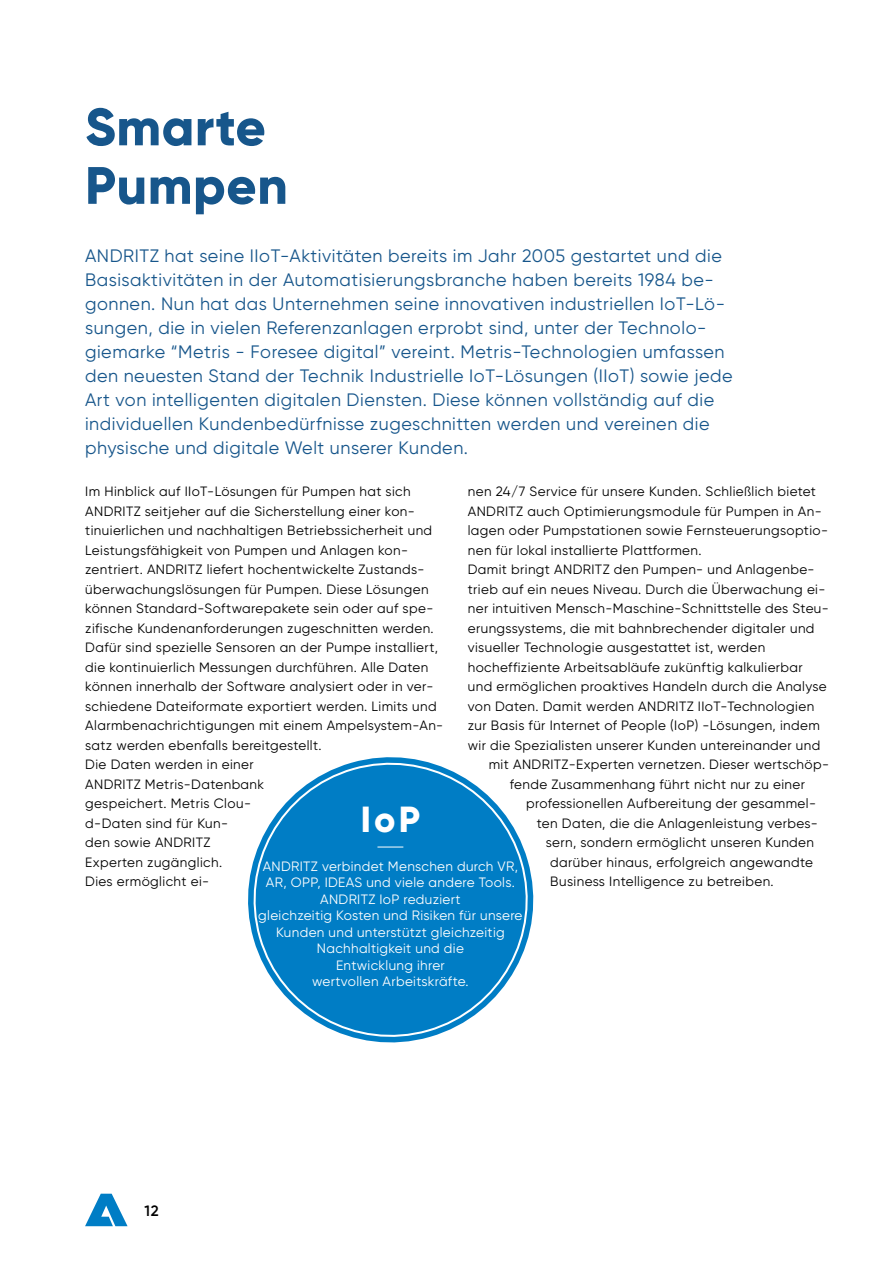
<style>
.page{position:relative;width:893px;height:1263px;background:#fff}
.page>*{position:absolute;margin:0;border:0;box-sizing:border-box;transform-origin:0 0}
.ANDRITZ_Level_2-3_He{font:800 52.5px "Gilroy";letter-spacing:.01em;color:#17568b}
.ANDRITZ_Level_2-3_He-2{font:800 36.3px "Gilroy";color:#fff}
.ANDRITZ_Level_2-3_In{font:18px/24px "Gilroy";letter-spacing:.03em;color:#17568b}
.t1{font:600 15px "Gilroy";color:#000}
.ANDRITZ_Level_2-3_Co{font:13.5px/19.5px "Gilroy";letter-spacing:.03em;color:#000}
.t2{font:13.5px "Gilroy";letter-spacing:.025em;color:#fff}
</style>
<div class="page">
<svg style="left:85px;top:1194px;width:43px;height:32px"></svg>
<svg style="left:248px;top:757px;width:286px;height:286px;fill:#007dc5"></svg>
<svg style="left:377px;top:847px;width:26px;height:1px"></svg>
<p class="ANDRITZ_Level_2-3_He" style="left:85px;top:94px;width:182px">Smarte</p>
<p class="ANDRITZ_Level_2-3_He" style="left:85px;top:152px;width:204px">Pumpen</p>
<p class="ANDRITZ_Level_2-3_In" style="left:85px;top:244px;width:649px">ANDRITZ hat seine IIoT-Aktivitäten bereits im Jahr 2005 gestartet und die Basisaktivitäten in der Automatisierungsbranche haben bereits 1984 be&shy;gonnen. Nun hat das Unternehmen seine innovativen industriellen IoT-Lö&shy;sungen, die in vielen Referenzanlagen erprobt sind, unter der Technolo&shy;giemarke “Metris - Foresee digital” vereint. Metris-Technologien umfassen den neuesten Stand der Technik Industrielle IoT-Lösungen (IIoT) sowie jede Art von intelligenten digitalen Diensten. Diese können vollständig auf die individuellen Kundenbedürfnisse zugeschnitten werden und vereinen die physische und digitale Welt unserer Kunden.</p>
<p class="ANDRITZ_Level_2-3_Co" style="left:85px;top:482px;width:360px">Im Hinblick auf IIoT-Lösungen für Pumpen hat sich ANDRITZ seitjeher auf die Sicherstellung einer kon&shy;tinuierlichen und nachhaltigen Betriebssicherheit und Leistungsfähigkeit von Pumpen und Anlagen kon&shy;zentriert. ANDRITZ liefert hochentwickelte Zustands&shy;überwachungslösungen für Pumpen. Diese Lösungen können Standard-Softwarepakete sein oder auf spe&shy;zifische Kundenanforderungen zugeschnitten werden.<br>Dafür sind spezielle Sensoren an der Pumpe installiert, die kontinuierlich Messungen durchführen. Alle Daten können innerhalb der Software analysiert oder in ver&shy;schiedene Dateiformate exportiert werden. Limits und Alarmbenachrichtigungen mit einem Ampelsystem-An&shy;satz werden ebenfalls bereitgestellt.<br>Die Daten werden in einer<br>ANDRITZ Metris-Datenbank<br>gespeichert. Metris Clou-<br>d-Daten sind für Kun-<br>den sowie ANDRITZ<br>Experten zugänglich.<br>Dies ermöglicht ei-</p>
<p class="ANDRITZ_Level_2-3_Co" style="left:468px;top:482px;width:362px">nen 24/7 Service für unsere Kunden. Schließlich bietet ANDRITZ auch Optimierungsmodule für Pumpen in An&shy;lagen oder Pumpstationen sowie Fernsteuerungsoptio&shy;nen für lokal installierte Plattformen.</p>
<p class="ANDRITZ_Level_2-3_Co" style="left:468px;top:560px;width:363px">Damit bringt ANDRITZ den Pumpen- und Anlagenbe&shy;trieb auf ein neues Niveau. Durch die Überwachung ei&shy;ner intuitiven Mensch-Maschine-Schnittstelle des Steu&shy;erungssystems, die mit bahnbrechender digitaler und visueller Technologie ausgestattet ist, werden</p>
<p class="ANDRITZ_Level_2-3_Co" style="left:468px;top:657px;width:337px">hocheffiziente Arbeitsabläufe zukünftig kalkulierbar</p>
<p class="ANDRITZ_Level_2-3_Co" style="left:468px;top:677px;width:360px">und ermöglichen proaktives Handeln durch die Analyse</p>
<p class="ANDRITZ_Level_2-3_Co" style="left:468px;top:696px;width:348px">von Daten. Damit werden ANDRITZ IIoT-Technologien</p>
<p class="ANDRITZ_Level_2-3_Co" style="left:468px;top:716px;width:354px">zur Basis für Internet of People (IoP) -Lösungen, indem</p>
<p class="ANDRITZ_Level_2-3_Co" style="left:468px;top:735px;width:354px">wir die Spezialisten unserer Kunden untereinander und</p>
<p class="ANDRITZ_Level_2-3_Co" style="left:489px;top:755px;width:342px">mit ANDRITZ-Experten vernetzen. Dieser wertschöp-</p>
<p class="ANDRITZ_Level_2-3_Co" style="left:510px;top:774px;width:297px">fende Zusammenhang führt nicht nur zu einer</p>
<p class="ANDRITZ_Level_2-3_Co" style="left:526px;top:794px;width:291px">professionellen Aufbereitung der gesammel-</p>
<p class="ANDRITZ_Level_2-3_Co" style="left:537px;top:813px;width:282px">ten Daten, die die Anlagenleistung verbes-</p>
<p class="ANDRITZ_Level_2-3_Co" style="left:546px;top:833px;width:270px">sern, sondern ermöglicht unseren Kunden</p>
<p class="ANDRITZ_Level_2-3_Co" style="left:550px;top:852px;width:264px">darüber hinaus, erfolgreich angewandte</p>
<p class="ANDRITZ_Level_2-3_Co" style="left:550px;top:872px;width:225px">Business Intelligence zu betreiben.</p>
<p class="ANDRITZ_Level_2-3_He-2" style="left:361px;top:796px;width:61px">IoP</p>
<p class="t2" style="left:263px;top:858px;width:257px">ANDRITZ verbindet Menschen durch VR,</p>
<p class="t2" style="left:266px;top:874px;width:250px">AR, OPP, IDEAS und viele andere Tools.</p>
<p class="t2" style="left:320px;top:891px;width:142px">ANDRITZ IoP reduziert</p>
<p class="t2" style="left:258px;top:907px;width:266px">gleichzeitig Kosten und Risiken für unsere</p>
<p class="t2" style="left:276px;top:924px;width:230px">Kunden und unterstützt gleichzeitig</p>
<p class="t2" style="left:317px;top:940px;width:148px">Nachhaltigkeit und die</p>
<p class="t2" style="left:336px;top:956px;width:110px">Entwicklung ihrer</p>
<p class="t2" style="left:312px;top:973px;width:158px">wertvollen Arbeitskräfte.</p>
<p class="t1" style="left:145px;top:1201px;width:16px">12</p>
</div>
